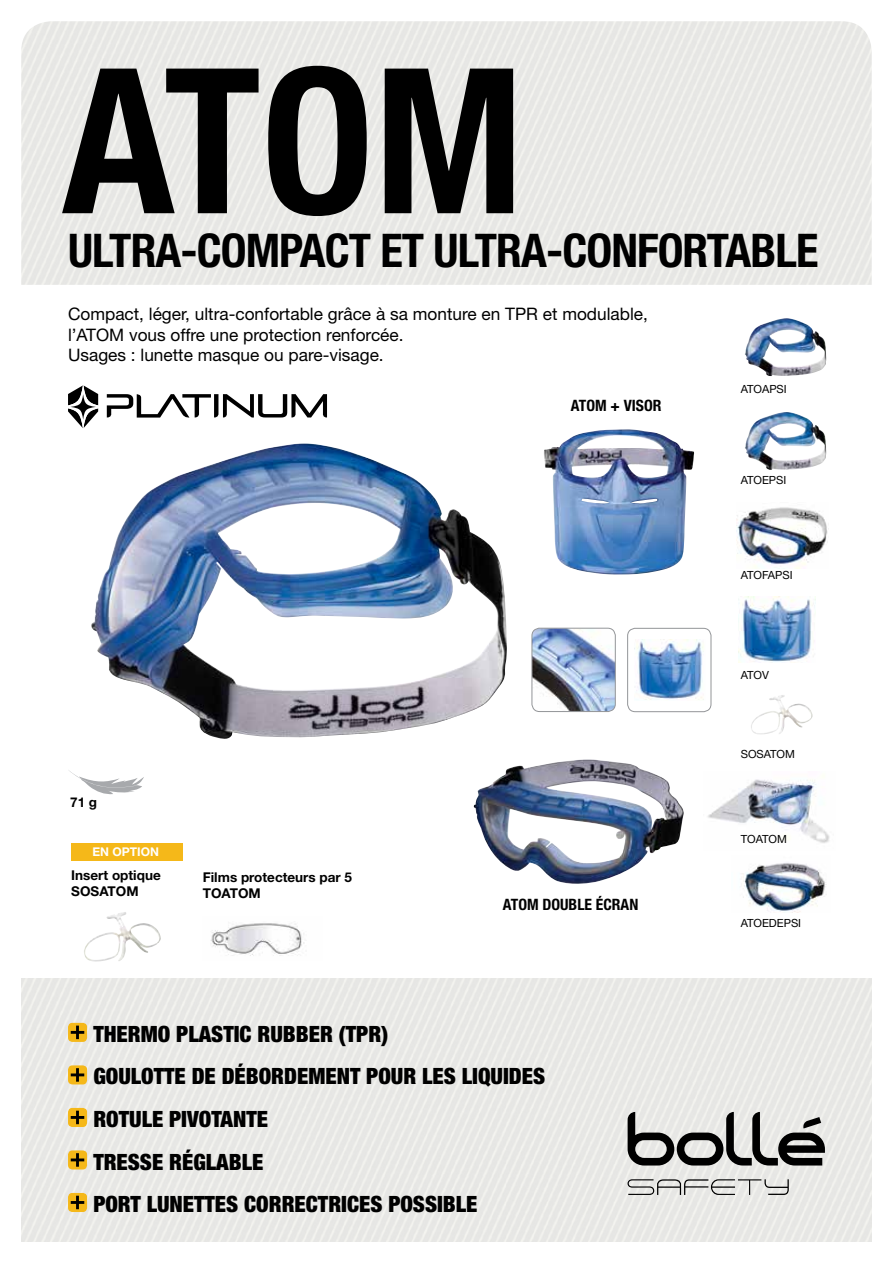
<style>
.page{position:relative;width:893px;height:1263px;background:#fff}
.page>*{position:absolute;margin:0;border:0;box-sizing:border-box;transform-origin:0 0}
.t1{font:700 condensed 202.5px "Helvetica Neue";color:#000}
.t2{font:700 condensed 46.5px "Helvetica Neue";letter-spacing:-.02em;color:#000}
.t3{font:900 condensed 22.5px/42.5px "Helvetica Neue";color:#000}
.t4{font:17.25px/20.7px "Helvetica Neue";color:#000}
.t5{font:700 condensed 15.75px "Helvetica Neue";color:#000}
.t6{font:700 13.5px/16.2px "Helvetica Neue";color:#000}
.t7{font:700 12px "Helvetica Neue";color:#fff}
.t8{font:11.25px "Helvetica Neue";color:#000}
</style>
<div class="page">
<img style="left:737px;top:507px;width:91px;height:62px">
<img style="left:707px;top:779px;width:123px;height:64px">
<svg style="left:69px;top:770px;width:75px;height:24px"></svg>
<svg style="left:628px;top:1112px;width:197px;height:53px"></svg>
<svg style="left:627px;top:1179px;width:162px;height:16px"></svg>
<img style="left:91px;top:443px;width:416px;height:296px">
<img style="left:634px;top:640px;width:70px;height:60px">
<div style="left:627px;top:628px;width:84px;height:84px;border:1px solid #939598;border-radius:8px"></div>
<img style="left:532px;top:628px;width:83px;height:83px">
<div style="left:532px;top:628px;width:83px;height:84px;border:1px solid #939598;border-radius:8px"></div>
<img style="left:544px;top:429px;width:150px;height:146px">
<img style="left:474px;top:759px;width:210px;height:125px">
<div style="left:71px;top:842px;width:112px;height:18px;background:#f5b819"></div>
<img style="left:84px;top:912px;width:77px;height:50px">
<img style="left:210px;top:923px;width:94px;height:33px">
<img style="left:745px;top:318px;width:81px;height:58px">
<img style="left:738px;top:597px;width:77px;height:65px">
<img style="left:742px;top:863px;width:85px;height:49px">
<img style="left:745px;top:412px;width:81px;height:58px">
<img style="left:751px;top:695px;width:62px;height:39px">
<svg style="left:107px;top:394px;width:220px;height:24px"></svg>
<svg style="left:68px;top:386px;width:30px;height:42px"></svg>
<svg style="left:70px;top:394px;width:26px;height:26px"></svg>
<div style="left:68px;top:1023px;width:19px;height:19px;background:#f5b819;border-radius:4px"></div>
<svg style="left:71px;top:1025px;width:13px;height:14px"></svg>
<div style="left:68px;top:1065px;width:19px;height:19px;background:#f5b819;border-radius:4px"></div>
<svg style="left:71px;top:1068px;width:13px;height:14px"></svg>
<div style="left:68px;top:1108px;width:19px;height:19px;background:#f5b819;border-radius:4px"></div>
<svg style="left:71px;top:1111px;width:13px;height:13px"></svg>
<div style="left:68px;top:1150px;width:19px;height:19px;background:#f5b819;border-radius:4px"></div>
<svg style="left:71px;top:1153px;width:13px;height:14px"></svg>
<div style="left:68px;top:1193px;width:19px;height:19px;background:#f5b819;border-radius:4px"></div>
<svg style="left:71px;top:1196px;width:13px;height:13px"></svg>
<h1 class="t1" style="left:62px;top:19px;width:463px">ATOM</h1>
<h2 class="t2" style="left:68px;top:222px;width:752px">ULTRA-COMPACT ET ULTRA-CONFORTABLE</h2>
<p class="t4" style="left:68px;top:303px;width:581px">Compact, léger, ultra-confortable grâce à sa monture en TPR et modulable, l’ATOM vous offre une protection renforcée.<br>Usages : lunette masque ou pare-visage.</p>
<p class="t5" style="left:571px;top:396px;width:92px">ATOM + VISOR</p>
<p class="t6" style="left:70px;top:793px;width:29px">71 g</p>
<p class="t7" style="left:92px;top:844px;width:68px">En option</p>
<p class="t6" style="left:71px;top:867px;width:91px">Insert optique<br>SOSATOM</p>
<p class="t6" style="left:203px;top:869px;width:151px">Films protecteurs par 5<br>TOATOM</p>
<p class="t5" style="left:503px;top:895px;width:58px">ATOM DOUBLE</p>
<p class="t5" style="left:596px;top:895px;width:17px">ÉCRAN</p>
<h3 class="t3" style="left:93px;top:1012px;width:453px">THERMO PLASTIC RUBBER (TPR)<br>GOULOTTE DE DÉBORDEMENT POUR LES LIQUIDES<br>ROTULE PIVOTANTE<br>TRESSE RÉGLABLE<br>PORT LUNETTES CORRECTRICES POSSIBLE</h3>
<p class="t8" style="left:741px;top:382px;width:48px">ATOAPSI</p>
<p class="t8" style="left:741px;top:473px;width:47px">ATOEPSI</p>
<p class="t8" style="left:741px;top:568px;width:53px">ATOFAPSI</p>
<p class="t8" style="left:741px;top:668px;width:30px">ATOV</p>
<p class="t8" style="left:741px;top:748px;width:56px">SOSATOM</p>
<p class="t8" style="left:741px;top:833px;width:48px">TOATOM</p>
<p class="t8" style="left:741px;top:916px;width:62px">ATOEDEPSI</p>
</div>
